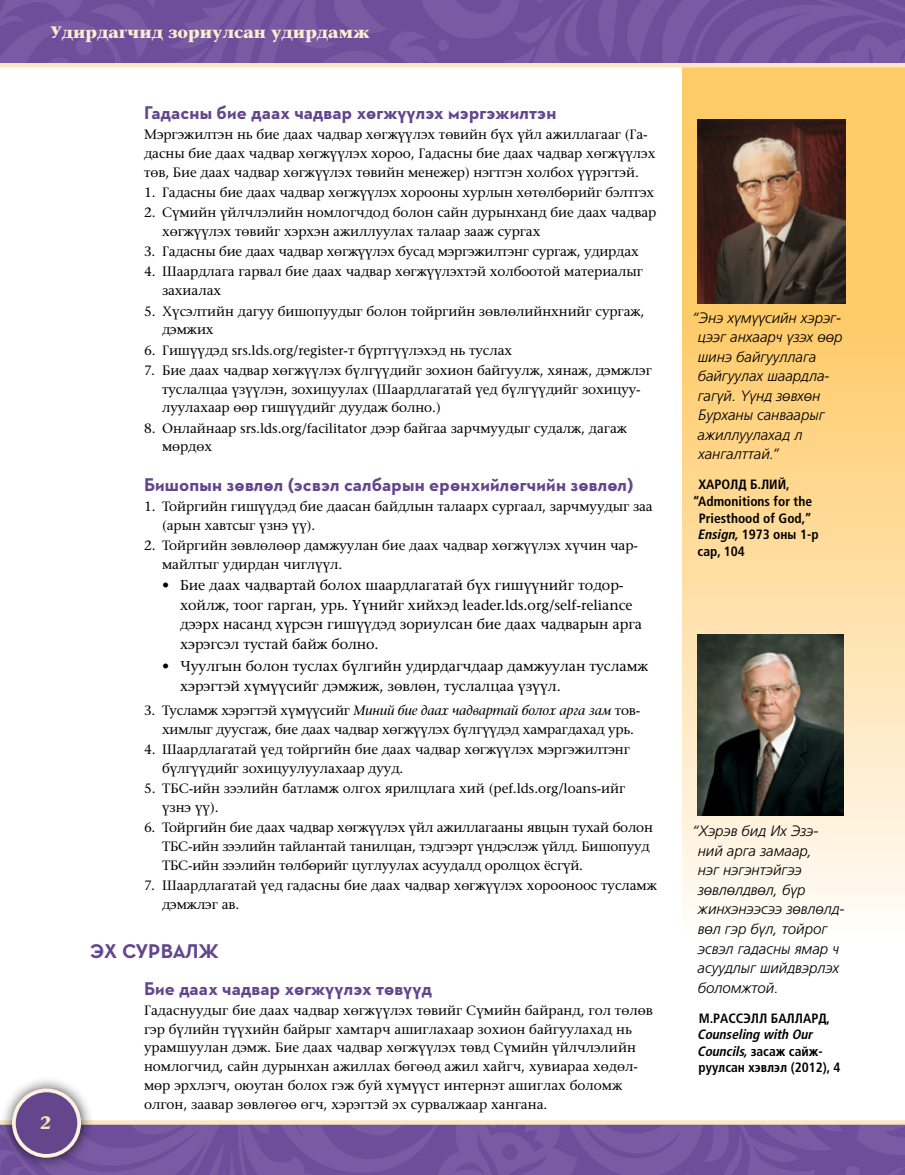
<style>
.page{position:relative;width:905px;height:1175px;background:#fff}
.page>*{position:absolute;margin:0;border:0;box-sizing:border-box;transform-origin:0 0}
.CHAP_title{font:700 20.25px "Neutralds Lat";color:#64468d}
.TOPIC-1_title{font:700 18.75px "Neutralds Lat";letter-spacing:.01em;color:#64468d}
.folio{font:700 18px "Stone Seriflds Lat";color:#f8e3b7}
.t1{font:700 16.5px "Stone Seriflds Lat";color:#faedd1}
.SIDEQT_para_first{font:italic 300 15px/19.5px "Frutigerlds Lat";color:#000}
.LISTbullet-2_para_fi{font:500 14.25px/19.5px "Stone Seriflds Lat";letter-spacing:-.005em;color:#000}
.LISTbullet-2_para_la{font:500 14.25px/19.5px "Stone Seriflds Lat";letter-spacing:-.005em;color:#000}
.LISTnmbr-1_para_labe{font:500 13.5px/18.8px "Stone Seriflds Lat";letter-spacing:-.005em;color:#000}
.TOPIC-1_para_first{font:500 13.5px/18.8px "Stone Seriflds Lat";color:#000}
.SIDEQT-CIT_para{font:700 condensed 13.5px/16.5px "Frutigerlds Lat";color:#000}
.LISTnmbr-1_para_firs{font:500 13.5px/18.8px "Stone Seriflds Lat";letter-spacing:-.005em;color:#000}
.LISTnmbr-1_para_last{font:500 13.5px/18.8px "Stone Seriflds Lat";letter-spacing:-.005em;color:#000}
.s1{font-style:italic}
</style>
<div class="page">
<svg style="left:682px;top:68px;width:222px;height:841px;background:#fdda98"></svg>
<img style="left:0;top:0;width:904px;height:63px">
<img style="left:698px;top:634px;width:145px;height:181px">
<img style="left:698px;top:119px;width:147px;height:184px">
<img style="left:0;top:1124px;width:904px;height:50px">
<svg style="left:94px;top:1120px;width:810px;height:4px;background:#f9e9c7"></svg>
<div style="left:0;top:1075px;width:94px;height:95px;background:#000;opacity:.75"></div>
<div style="left:14px;top:1090px;width:65px;height:65px;background:#64468d;border-radius:50%"></div>
<div style="left:12px;top:1088px;width:69px;height:69px;border:4px solid #fcf2df;border-radius:50%"></div>
<div style="left:0;top:63px;width:904px;height:5px;background:#f9e8c4"></div>
<p class="t1" style="left:50px;top:19px;width:321px">Удирдагчид зориулсан удирдамж</p>
<p class="folio" style="left:40px;top:1107px;width:13px">2</p>
<p class="TOPIC-1_title" style="left:144px;top:97px;width:414px">Гадасны бие даах чадвар хөгжүүлэх мэргэжилтэн</p>
<p class="TOPIC-1_para_first" style="left:144px;top:125px;width:513px">Мэргэжилтэн нь бие даах чадвар хөгжүүлэх төвийн бүх үйл ажиллагааг (Га&shy;дасны бие даах чадвар хөгжүүлэх хороо, Гадасны бие даах чадвар хөгжүүлэх төв, Бие даах чадвар хөгжүүлэх төвийн менежер) нэгтгэн холбох үүрэгтэй.</p>
<p class="LISTnmbr-1_para_firs" style="left:144px;top:183px;width:511px">1. Гадасны бие даах чадвар хөгжүүлэх хорооны хурлын хөтөлбөрийг бэлтгэх</p>
<p class="LISTnmbr-1_para_labe" style="left:162px;top:203px;width:495px;text-indent:-18px">2. Сүмийн үйлчлэлийн номлогчдод болон сайн дурынханд бие даах чадвар хөгжүүлэх төвийг хэрхэн ажиллуулах талаар зааж сургах</p>
<p class="LISTnmbr-1_para_labe" style="left:144px;top:242px;width:496px">3. Гадасны бие даах чадвар хөгжүүлэх бусад мэргэжилтэнг сургаж, удирдах</p>
<p class="LISTnmbr-1_para_labe" style="left:162px;top:262px;width:482px;text-indent:-18px">4. Шаардлага гарвал бие даах чадвар хөгжүүлэхтэй холбоотой материалыг захиалах</p>
<p class="LISTnmbr-1_para_labe" style="left:162px;top:301px;width:484px;text-indent:-18px">5. Хүсэлтийн дагуу бишопуудыг болон тойргийн зөвлөлийнхнийг сургаж, дэмжих</p>
<p class="LISTnmbr-1_para_labe" style="left:144px;top:340px;width:369px">6. Гишүүдэд srs.lds.org/register-т бүртгүүлэхэд нь туслах</p>
<p class="LISTnmbr-1_para_labe" style="left:162px;top:361px;width:491px;text-indent:-18px">7. Бие даах чадвар хөгжүүлэх бүлгүүдийг зохион байгуулж, хянаж, дэмжлэг туслалцаа үзүүлэн, зохицуулах (Шаардлагатай үед бүлгүүдийг зохицуу&shy;луулахаар өөр гишүүдийг дуудаж болно.)</p>
<p class="LISTnmbr-1_para_last" style="left:162px;top:418px;width:466px;text-indent:-18px">8. Онлайнаар srs.lds.org/facilitator дээр байгаа зарчмуудыг судалж, дагаж мөрдөх</p>
<p class="TOPIC-1_title" style="left:144px;top:469px;width:491px">Бишопын зөвлөл (эсвэл салбарын ерөнхийлөгчийн зөвлөл)</p>
<p class="LISTnmbr-1_para_firs" style="left:162px;top:497px;width:492px;text-indent:-18px">1. Тойргийн гишүүдэд бие даасан байдлын талаарх сургаал, зарчмуудыг заа (арын хавтсыг үзнэ үү).</p>
<p class="LISTnmbr-1_para_labe" style="left:162px;top:536px;width:477px;text-indent:-18px">2. Тойргийн зөвлөлөөр дамжуулан бие даах чадвар хөгжүүлэх хүчин чар&shy;майлтыг удирдан чиглүүл.</p>
<p class="LISTbullet-2_para_fi" style="left:180px;top:575px;width:463px;text-indent:-18px">• Бие даах чадвартай болох шаардлагатай бүх гишүүнийг тодор&shy;хойлж, тоог гарган, урь. Үүнийг хийхэд leader.lds.org/self-reliance дээрх насанд хүрсэн гишүүдэд зориулсан бие даах чадварын арга хэрэгсэл тустай байж болно.</p>
<p class="LISTbullet-2_para_la" style="left:180px;top:656px;width:469px;text-indent:-18px">• Чуулгын болон туслах бүлгийн удирдагчдаар дамжуулан тусламж хэрэгтэй хүмүүсийг дэмжиж, зөвлөн, туслалцаа үзүүл.</p>
<p class="LISTnmbr-1_para_labe" style="left:162px;top:701px;width:479px;text-indent:-18px">3. Тусламж хэрэгтэй хүмүүсийг <span class="s1">Миний бие даах чадвартай болох арга зам</span> тов&shy;химлыг дуусгаж, бие даах чадвар хөгжүүлэх бүлгүүдэд хамрагдахад урь.</p>
<p class="LISTnmbr-1_para_labe" style="left:162px;top:740px;width:469px;text-indent:-18px">4. Шаардлагатай үед тойргийн бие даах чадвар хөгжүүлэх мэргэжилтэнг бүлгүүдийг зохицуулуулахаар дууд.</p>
<p class="LISTnmbr-1_para_labe" style="left:162px;top:779px;width:465px;text-indent:-18px">5. ТБС-ийн зээлийн батламж олгох ярилцлага хий (pef.lds.org/loans-ийг үзнэ үү).</p>
<p class="LISTnmbr-1_para_labe" style="left:162px;top:818px;width:492px;text-indent:-18px">6. Тойргийн бие даах чадвар хөгжүүлэх үйл ажиллагааны явцын тухай болон<br>ТБС-ийн зээлийн тайлантай танилцан, тэдгээрт үндэслэж үйлд. Бишопууд<br>ТБС-ийн зээлийн төлбөрийг цуглуулах асуудалд оролцох ёсгүй.</p>
<p class="LISTnmbr-1_para_last" style="left:162px;top:876px;width:496px;text-indent:-18px">7. Шаардлагатай үед гадасны бие даах чадвар хөгжүүлэх хорооноос тусламж дэмжлэг ав.</p>
<p class="CHAP_title" style="left:90px;top:934px;width:130px">ЭХ СУРВАЛЖ</p>
<p class="TOPIC-1_title" style="left:144px;top:972px;width:289px">Бие даах чадвар хөгжүүлэх төвүүд</p>
<p class="TOPIC-1_para_first" style="left:144px;top:1000px;width:510px">Гадаснуудыг бие даах чадвар хөгжүүлэх төвийг Сүмийн байранд, гол төлөв гэр бүлийн түүхийн байрыг хамтарч ашиглахаар зохион байгуулахад нь урамшуулан дэмж. Бие даах чадвар хөгжүүлэх төвд Сүмийн үйлчлэлийн номлогчид, сайн дурынхан ажиллах бөгөөд ажил хайгч, хувиараа хөдөл&shy;мөр эрхлэгч, оюутан болох гэж буй хүмүүст интернэт ашиглах боломж олгон, заавар зөвлөгөө өгч, хэрэгтэй эх сурвалжаар хангана.</p>
<p class="SIDEQT_para_first" style="left:697px;top:308px;width:146px;text-indent:-5px">“Энэ хүмүүсийн хэрэг&shy;цээг анхаарч үзэх өөр шинэ байгууллага байгуулах шаардла&shy;гагүй. Үүнд зөвхөн<br>Бурханы санваарыг ажиллуулахад л хангалттай.”</p>
<p class="SIDEQT-CIT_para" style="left:698px;top:476px;width:93px">ХАРОЛД Б.ЛИЙ,</p>
<p class="SIDEQT-CIT_para" style="left:692px;top:493px;width:121px">“Admonitions for the</p>
<p class="SIDEQT-CIT_para" style="left:698px;top:509px;width:115px">Priesthood of God,”</p>
<p class="SIDEQT-CIT_para" style="left:697px;top:526px;width:122px"><span class="s1">Ensign,</span> 1973 оны 1-р</p>
<p class="SIDEQT-CIT_para" style="left:697px;top:542px;width:49px">сар, 104</p>
<p class="SIDEQT_para_first" style="left:697px;top:821px;width:148px;text-indent:-5px">“Хэрэв бид Их Эзэ&shy;ний арга замаар,<br>нэг нэгэнтэйгээ зөвлөлдвөл, бүр жинхэнээсээ зөвлөлд&shy;вөл гэр бүл, тойрог эсвэл гадасны ямар ч асуудлыг шийдвэрлэх боломжтой.</p>
<p class="SIDEQT-CIT_para" style="left:697px;top:1009px;width:145px">M.РАССЭЛЛ БАЛЛАРД,<br><span class="s1">Counseling with Our<br>Councils,</span> засаж сайж&shy;руулсан хэвлэл (2012), 4</p>
</div>
